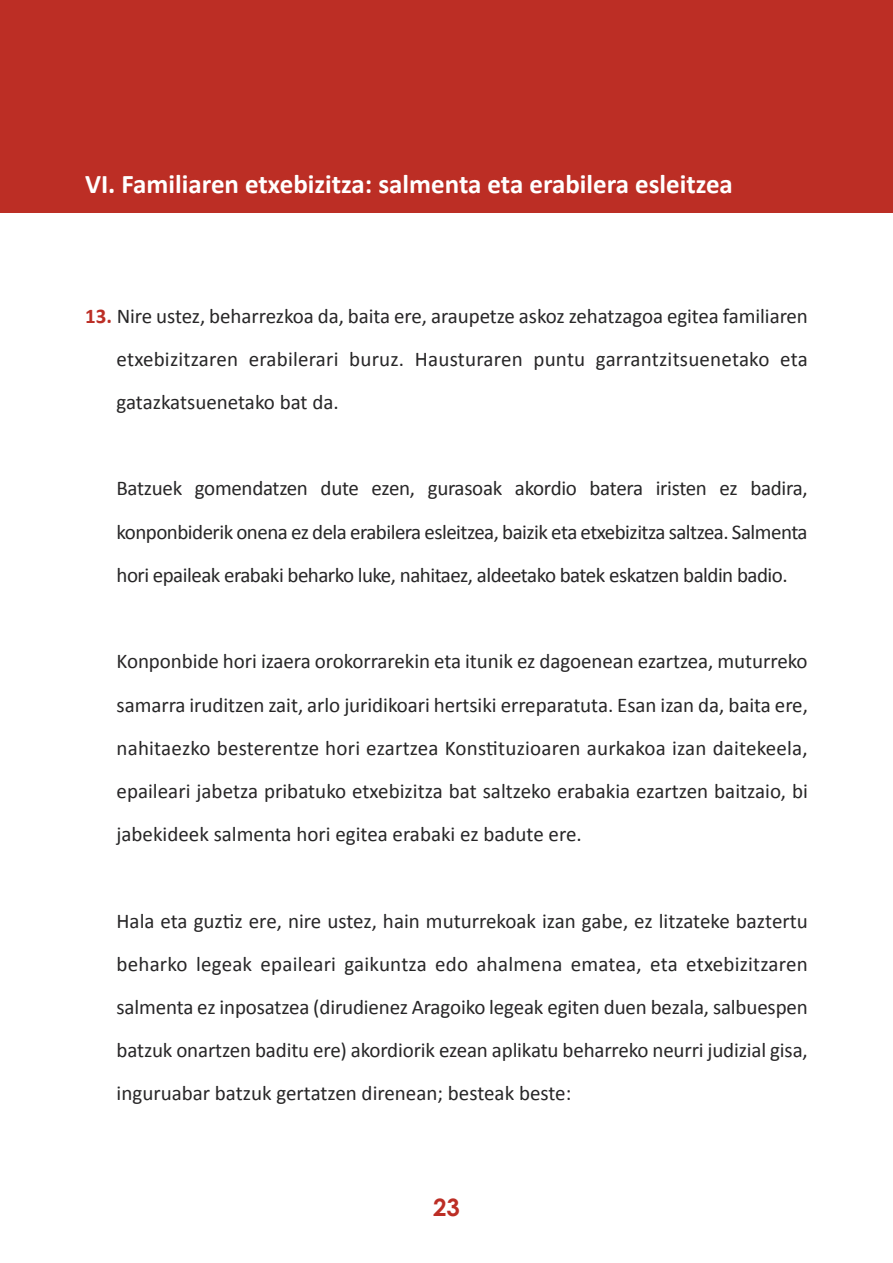
<style>
.page{position:relative;width:893px;height:1263px;background:#fff}
.page>*{position:absolute;margin:0;border:0;box-sizing:border-box;transform-origin:0 0}
.t1{font:700 27px "Calibri";color:#fff}
.t2{font:700 24px "Century Gothic";color:#bc2e25}
.t3{font:21px/43.2px "Calibri";color:#272627;text-align:justify}
.s1{font-weight:700;color:#bc2e25}
</style>
<div class="page">
<div style="left:0;top:0;width:893px;height:213px;background:#bc2e25"></div>
<h2 class="t1" style="left:85px;top:167px;width:649px">VI. Familiaren etxebizitza: salmenta eta erabilera esleitzea</h2>
<p class="t3" style="left:117px;top:294px;width:693px;text-indent:-32px"><span class="s1">13.</span> Nire ustez, beharrezkoa da, baita ere, araupetze askoz zehatzagoa egitea familiaren etxebizitzaren erabilerari buruz. Hausturaren puntu garrantzitsuenetako eta gatazkatsuenetako bat da.</p>
<p class="t3" style="left:117px;top:467px;width:693px">Batzuek gomendatzen dute ezen, gurasoak akordio batera iristen ez badira, konponbiderik onena ez dela erabilera esleitzea, baizik eta etxebizitza saltzea. Salmenta hori epaileak erabaki beharko luke, nahitaez, aldeetako batek eskatzen baldin badio.</p>
<p class="t3" style="left:117px;top:639px;width:693px">Konponbide hori izaera orokorrarekin eta itunik ez dagoenean ezartzea, muturreko samarra iruditzen zait, arlo juridikoari hertsiki erreparatuta. Esan izan da, baita ere, nahitaezko besterentze hori ezartzea Konstituzioaren aurkakoa izan daitekeela, epaileari jabetza pribatuko etxebizitza bat saltzeko erabakia ezartzen baitzaio, bi jabekideek salmenta hori egitea erabaki ez badute ere.</p>
<p class="t3" style="left:117px;top:899px;width:693px">Hala eta guztiz ere, nire ustez, hain muturrekoak izan gabe, ez litzateke baztertu beharko legeak epaileari gaikuntza edo ahalmena ematea, eta etxebizitzaren salmenta ez inposatzea (dirudienez Aragoiko legeak egiten duen bezala, salbuespen batzuk onartzen baditu ere) akordiorik ezean aplikatu beharreko neurri judizial gisa, inguruabar batzuk gertatzen direnean; besteak beste:</p>
<p class="t2" style="left:433px;top:1192px;width:28px">23</p>
</div>
